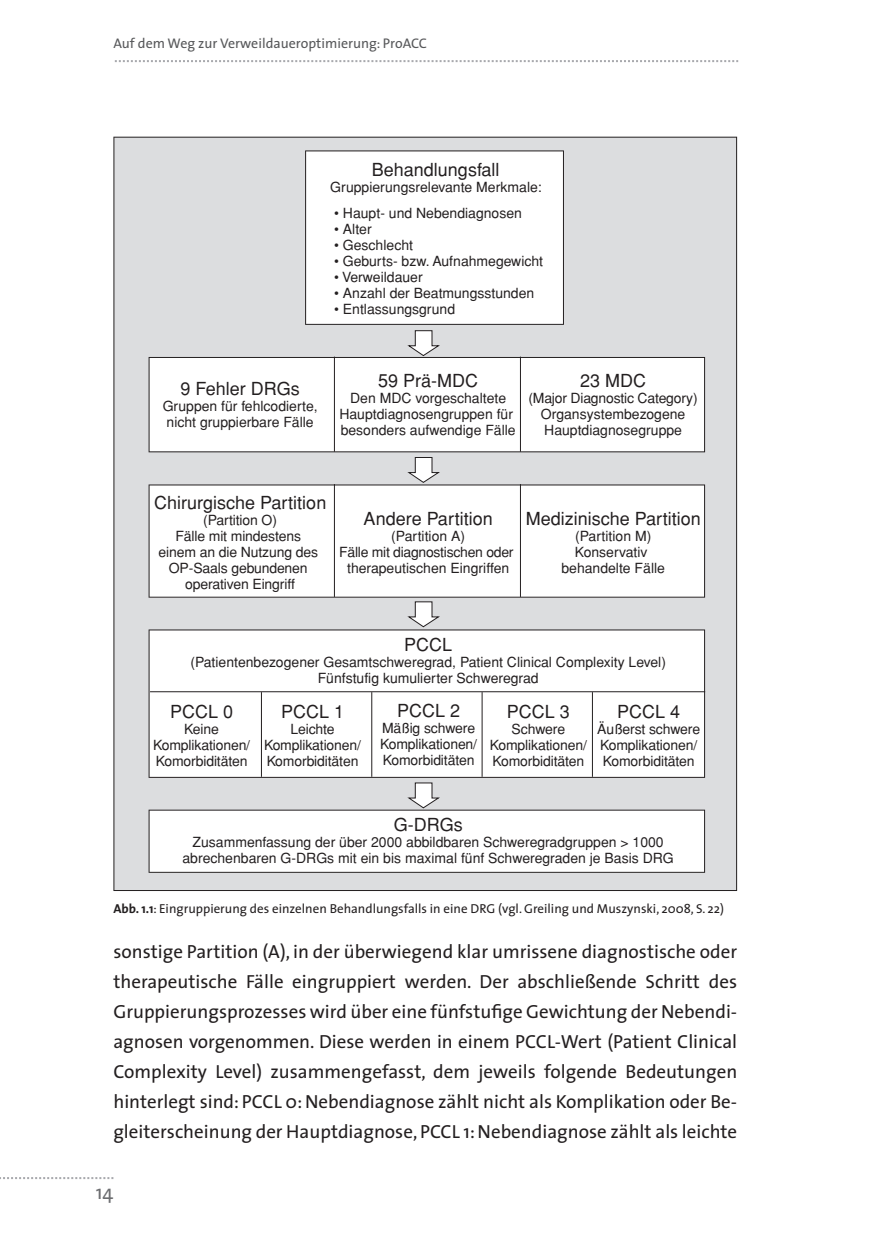
<style>
.page{position:relative;width:879px;height:1248px;background:#fff}
.page>*{position:absolute;margin:0;border:0;box-sizing:border-box;transform-origin:0 0}
.t1{font:20px "The Sans";color:#6c6d70}
.t2{font:19px/30px "The Sans";color:#231f20;text-align:justify}
.t3{font:18px "Helvetica";color:#231f20}
.t4{font:14px/16px "Helvetica";color:#231f20;text-align:center}
.t5{font:14px "The Sans";color:#57585a}
.t6{font:13px "The Sans";color:#231f20}
.s1{font-weight:700}
</style>
<div class="page">
<svg style="left:115px;top:60px;width:623px;height:2px"></svg>
<svg style="left:0;top:1177px;width:113px;height:1px"></svg>
<div style="left:113px;top:137px;width:624px;height:753px;background:#dcdddf"></div>
<svg style="left:305px;top:150px;width:259px;height:175px"></svg>
<svg style="left:406px;top:330px;width:36px;height:27px"></svg>
<svg style="left:406px;top:456px;width:36px;height:27px"></svg>
<svg style="left:406px;top:600px;width:36px;height:28px"></svg>
<svg style="left:149px;top:357px;width:556px;height:95px"></svg>
<hr style="left:334px;top:356px;width:1px;height:95px;background:#231f20">
<hr style="left:520px;top:356px;width:1px;height:95px;background:#231f20">
<svg style="left:149px;top:484px;width:556px;height:113px"></svg>
<hr style="left:334px;top:484px;width:1px;height:113px;background:#231f20">
<hr style="left:520px;top:484px;width:1px;height:113px;background:#231f20">
<svg style="left:149px;top:781px;width:556px;height:91px"></svg>
<svg style="left:149px;top:629px;width:556px;height:148px"></svg>
<hr style="left:261px;top:692px;width:1px;height:84px;background:#231f20">
<hr style="left:371px;top:692px;width:1px;height:84px;background:#231f20">
<hr style="left:481px;top:692px;width:1px;height:84px;background:#231f20">
<hr style="left:592px;top:692px;width:1px;height:84px;background:#231f20">
<hr style="left:150px;top:691px;width:555px;height:1px;background:#231f20">
<p class="t5" style="left:113px;top:37px;width:315px">Auf dem Weg zur Verweildaueroptimierung: ProACC</p>
<p class="t3" style="left:372px;top:163px;width:129px">Behandlungsfall</p>
<p class="t4" style="left:330px;top:181px;width:213px">Gruppierungsrelevante Merkmale:</p>
<p class="t4" style="left:334px;top:206px;width:189px">• Haupt- und Nebendiagnosen</p>
<p class="t4" style="left:334px;top:222px;width:39px">• Alter</p>
<p class="t4" style="left:334px;top:238px;width:80px">• Geschlecht</p>
<p class="t4" style="left:334px;top:254px;width:210px">• Geburts- bzw. Aufnahmegewicht</p>
<p class="t4" style="left:334px;top:270px;width:90px">• Verweildauer</p>
<p class="t4" style="left:334px;top:286px;width:202px">• Anzahl der Beatmungsstunden</p>
<p class="t4" style="left:334px;top:302px;width:122px">• Entlassungsgrund</p>
<p class="t3" style="left:180px;top:381px;width:121px">9 Fehler DRGs</p>
<p class="t4" style="left:163px;top:399px;width:156px;text-align:left">Gruppen für fehlcodierte, nicht gruppierbare Fälle</p>
<p class="t3" style="left:378px;top:373px;width:101px">59 Prä-MDC</p>
<p class="t4" style="left:339px;top:391px;width:178px">Den MDC vorgeschaltete<br>Hauptdiagnosengruppen für besonders aufwendige Fälle</p>
<p class="t3" style="left:580px;top:373px;width:67px">23 MDC</p>
<p class="t4" style="left:528px;top:391px;width:171px">(Major Diagnostic Category)<br>Organsystembezogene<br>Hauptdiagnosegruppe</p>
<p class="t3" style="left:154px;top:495px;width:174px">Chirurgische Partition</p>
<p class="t4" style="left:159px;top:513px;width:161px">(Partition O)<br>Fälle mit mindestens einem an die Nutzung des<br>OP-Saals gebundenen operativen Eingriff</p>
<p class="t3" style="left:364px;top:511px;width:131px">Andere Partition</p>
<p class="t4" style="left:339px;top:529px;width:176px">(Partition A)<br>Fälle mit diagnostischen oder therapeutischen Eingriffen</p>
<p class="t3" style="left:526px;top:511px;width:177px">Medizinische Partition</p>
<p class="t4" style="left:561px;top:529px;width:105px">(Partition M)<br>Konservativ behandelte Fälle</p>
<p class="t3" style="left:404px;top:638px;width:49px">PCCL</p>
<p class="t4" style="left:190px;top:655px;width:477px">(Patientenbezogener Gesamtschweregrad, Patient Clinical Complexity Level)<br>Fünfstufig kumulierter Schweregrad</p>
<p class="t3" style="left:170px;top:704px;width:65px">PCCL 0</p>
<p class="t4" style="left:153px;top:722px;width:99px">Keine<br>Komplikationen/<br>Komorbiditäten</p>
<p class="t3" style="left:281px;top:704px;width:65px">PCCL 1</p>
<p class="t4" style="left:264px;top:722px;width:99px">Leichte<br>Komplikationen/<br>Komorbiditäten</p>
<p class="t3" style="left:397px;top:704px;width:65px">PCCL 2</p>
<p class="t4" style="left:380px;top:721px;width:99px;text-align:left">Mäßig schwere<br>Komplikationen/<br>Komorbiditäten</p>
<p class="t3" style="left:507px;top:704px;width:65px">PCCL 3</p>
<p class="t4" style="left:490px;top:722px;width:99px">Schwere<br>Komplikationen/<br>Komorbiditäten</p>
<p class="t3" style="left:617px;top:704px;width:65px">PCCL 4</p>
<p class="t4" style="left:597px;top:722px;width:104px;text-align:left">Äußerst schwere<br>Komplikationen/<br>Komorbiditäten</p>
<p class="t3" style="left:394px;top:818px;width:70px">G-DRGs</p>
<p class="t4" style="left:182px;top:835px;width:493px">Zusammenfassung der über 2000 abbildbaren Schweregradgruppen &gt; 1000 abrechenbaren G-DRGs mit ein bis maximal fünf Schweregraden je Basis DRG</p>
<p class="t6" style="left:113px;top:903px;width:612px"><span class="s1">Abb. 1.1</span>: Eingruppierung des einzelnen Behandlungsfalls in eine DRG (vgl. Greiling und Muszynski, 2008, S. 22)</p>
<p class="t2" style="left:113px;top:938px;width:625px">sonstige Partition (A), in der überwiegend klar umrissene diagnostische oder therapeutische Fälle eingruppiert werden. Der abschließende Schritt des Gruppierungsprozesses wird über eine fünfstufige Gewichtung der Nebendi&shy;agnosen vorgenommen. Diese werden in einem PCCL-Wert ( Patient Clinical Complexity Level) zusammengefasst, dem jeweils folgende Bedeutungen hinterlegt sind: PCCL 0: Nebendiagnose zählt nicht als Komplikation oder Be&shy;gleiterscheinung der Hauptdiagnose, PCCL 1: Nebendiagnose zählt als leichte</p>
<h1 class="t1" style="left:96px;top:1184px;width:19px">14</h1>
</div>
